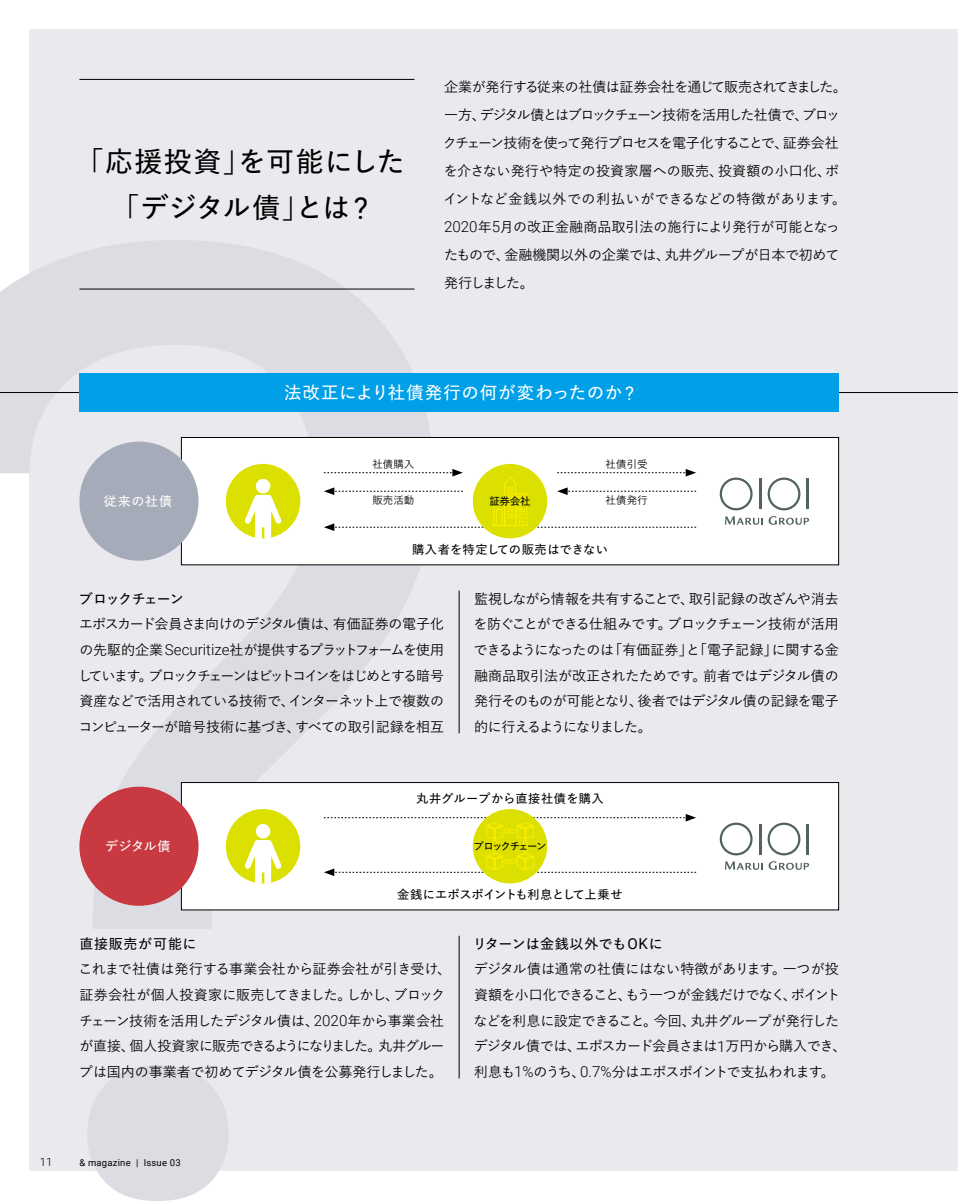
<style>
.page{position:relative;width:958px;height:1201px;background:#fff}
.page>*{position:absolute;margin:0;border:0;box-sizing:border-box;transform-origin:0 0}
.t1{font:600 28px/46px "Yu Go Pr 6 N";letter-spacing:.015em;color:#000;text-align:center}
.t2{font:600 17.5px "Yu Go Pr 6 N";letter-spacing:.045em;color:#fff}
.t3{font:500 14px/25.6px "Yu Go Pr 6 N";letter-spacing:-.035em;color:#000}
.t4{font:600 14px "Yu Go Pr 6 N";letter-spacing:-.09em;color:#000}
.t5{font:600 14px "Yu Go Pr 6 N";letter-spacing:.05em;color:#000}
.t6{font:600 13.12px "Yu Go Pr 6 N";letter-spacing:.045em;color:#fff}
.t7{font:600 12.25px "Yu Go Pr 6 N";letter-spacing:-.015em;color:#000}
.t8{font:600 12.25px "Yu Go Pr 6 N";letter-spacing:.005em;color:#000}
.t9{font:600 12.25px "Yu Go Pr 6 N";letter-spacing:.025em;color:#000}
.t10{font:300 11.38px "Roboto";color:#000}
.t11{font:500 10.5px "Yu Go Pr 6 N";color:#000}
.t12{font:600 10.5px "Yu Go Pr 6 N";letter-spacing:-.165em;color:#000}
.t13{font:600 10.5px "Yu Go Pr 6 N";letter-spacing:-.125em;color:#000}
.t14{font:9.45px "Roboto";letter-spacing:.025em;color:#000}
.s1{font-weight:500}
.s2{font-family:"Roboto";font-weight:400;font-size:30.28px}
.s3{font-family:"Roboto";font-weight:300;font-size:15.05px}
.s4{font-family:"Roboto";font-weight:400;font-size:18.9px}
.s5{font-weight:600}
.s6{font-family:"Roboto";font-weight:400;font-size:15.05px}
</style>
<div class="page">
<div style="left:30px;top:30px;width:927px;height:1141px;background:#eaeaee"></div>
<svg style="left:0;top:240px;width:434px;height:960px"></svg>
<div style="left:181px;top:437px;width:657px;height:128px;background:#fff"></div>
<div style="left:181px;top:437px;width:657px;height:128px;border:1px solid #000"></div>
<div style="left:181px;top:782px;width:657px;height:128px;background:#fff"></div>
<div style="left:181px;top:782px;width:657px;height:128px;border:1px solid #000"></div>
<div style="left:79px;top:441px;width:119px;height:119px;background:#a6abb9;border-radius:50%"></div>
<div style="left:226px;top:464px;width:74px;height:74px;background:#dbe000;border-radius:50%"></div>
<svg style="left:244px;top:479px;width:37px;height:59px"></svg>
<div style="left:226px;top:809px;width:74px;height:74px;background:#dbe000;border-radius:50%"></div>
<svg style="left:244px;top:824px;width:37px;height:59px"></svg>
<div style="left:79px;top:786px;width:119px;height:119px;background:#c93941;border-radius:50%"></div>
<svg style="left:719px;top:477px;width:33px;height:33px"></svg>
<svg style="left:767px;top:477px;width:33px;height:33px"></svg>
<hr style="left:759px;top:479px;width:2px;height:30px;background:#52635a">
<hr style="left:806px;top:479px;width:3px;height:30px;background:#52635a">
<svg style="left:725px;top:516px;width:84px;height:9px"></svg>
<svg style="left:719px;top:822px;width:33px;height:33px"></svg>
<svg style="left:767px;top:822px;width:33px;height:33px"></svg>
<hr style="left:759px;top:823px;width:2px;height:31px;background:#52635a">
<hr style="left:806px;top:823px;width:3px;height:31px;background:#52635a">
<svg style="left:725px;top:861px;width:84px;height:8px"></svg>
<div style="left:472px;top:809px;width:75px;height:74px;background:#dbe000;border-radius:50%"></div>
<div style="left:472px;top:464px;width:75px;height:74px;background:#dbe000;border-radius:50%"></div>
<hr style="left:79px;top:79px;width:335px;height:1px;background:#000">
<hr style="left:79px;top:288px;width:335px;height:1px;background:#000">
<hr style="left:0;top:392px;width:957px;height:1px;background:#000">
<div style="left:79px;top:373px;width:759px;height:39px;background:#00a0e9"></div>
<svg style="left:324px;top:814px;width:372px;height:62px"></svg>
<svg style="left:324px;top:469px;width:372px;height:62px"></svg>
<div style="left:496px;top:509px;width:6px;height:17px;border:1px solid #faed00"></div>
<hr style="left:492px;top:525px;width:35px;height:1px;background:#faed00">
<hr style="left:459px;top:590px;width:1px;height:143px;background:#000">
<hr style="left:459px;top:935px;width:1px;height:143px;background:#000">
<h1 class="t1" style="left:76px;top:135px;width:330px"><span class="s1">「</span>応援投資<span class="s1">」</span>を可能にした<span class="s1">「</span>デジタル債<span class="s1">」</span>とは<span class="s2">?</span></h1>
<p class="t3" style="left:443px;top:71px;width:405px;line-height:28px">企業が発行する従来の社債は証券会社を通じて販売されてきました。一方、デジタル債とはブロックチェーン技術を活用した社債で、ブロックチェーン技術を使って発行プロセスを電子化することで、証券会社を介さない発行や特定の投資家層への販売、投資額の小口化、ポイントなど金銭以外での利払いができるなどの特徴があります。<br><span class="s3">2020</span>年<span class="s3">5</span>月の改正金融商品取引法の施行により発行が可能となったもので、金融機関以外の企業では、丸井グループが日本で初めて発行しました。</p>
<p class="t6" style="left:104px;top:489px;width:70px">従来の社債</p>
<p class="t2" style="left:284px;top:376px;width:351px">法改正により社債発行の何が変わったのか<span class="s4">?</span></p>
<p class="t11" style="left:372px;top:454px;width:43px">社債購入</p>
<p class="t11" style="left:605px;top:454px;width:43px">社債引受</p>
<p class="t11" style="left:372px;top:491px;width:43px">販売活動</p>
<p class="t11" style="left:605px;top:491px;width:43px">社債発行</p>
<p class="t13" style="left:489px;top:491px;width:43px">証券会社</p>
<p class="t8" style="left:412px;top:538px;width:197px">購入者を特定しての販売はできない</p>
<p class="t4" style="left:79px;top:585px;width:106px">ブロックチェーン</p>
<p class="t3" style="left:78px;top:609px;width:367px;text-align:justify">エポスカード会員さま向けのデジタル債は、有価証券の電子化の先駆的企業<span class="s3">Securitize</span>社が提供するプラットフォームを使用しています。ブロックチェーンはビットコインをはじめとする暗号資産などで活用されている技術で、インターネット上で複数のコンピューターが暗号技術に基づき、すべての取引記録を相互</p>
<p class="t3" style="left:473px;top:584px;width:367px;text-align:justify">監視しながら情報を共有することで、取引記録の改ざんや消去を防ぐことができる仕組みです。ブロックチェーン技術が活用できるようになったのは「有価証券」と「電子記録」に関する金融商品取引法が改正されたためです。前者ではデジタル債の発行そのものが可能となり、後者ではデジタル債の記録を電子的に行えるようになりました。</p>
<p class="t6" style="left:105px;top:834px;width:67px">デジタル債</p>
<p class="t9" style="left:416px;top:786px;width:189px">丸井グループから直接社債を購入</p>
<p class="t12" style="left:473px;top:836px;width:75px">ブロックチェーン</p>
<p class="t7" style="left:397px;top:883px;width:227px">金銭にエポスポイントも利息として上乗せ</p>
<p class="t5" style="left:79px;top:930px;width:119px">直接販売が可能に</p>
<p class="t3" style="left:79px;top:954px;width:374px">これまで社債は発行する事業会社から証券会社が引き受け、証券会社が個人投資家に販売してきました。しかし、ブロックチェーン技術を活用したデジタル債は、<span class="s3">2020</span>年から事業会社が直接、個人投資家に販売できるようになりました。丸井グループは国内の事業者で初めてデジタル債を公募発行しました。</p>
<p class="t3" style="left:472px;top:929px;width:375px"><span class="s5">リターンは金銭以外でも</span><span class="s6">OK</span><span class="s5">に<br></span>デジタル債は通常の社債にはない特徴があります。一つが投資額を小口化できること、もう一つが金銭だけでなく、ポイントなどを利息に設定できること。今回、丸井グループが発行したデジタル債では、エポスカード会員さまは<span class="s3">1</span>万円から購入でき、利息も<span class="s3">1%</span>のうち、<span class="s3">0.7%</span>分はエポスポイントで支払われます。</p>
<p class="t10" style="left:40px;top:1154px;width:14px">11</p>
<p class="t14" style="left:79px;top:1156px;width:103px">&amp; magazine | Issue 03</p>
</div>
